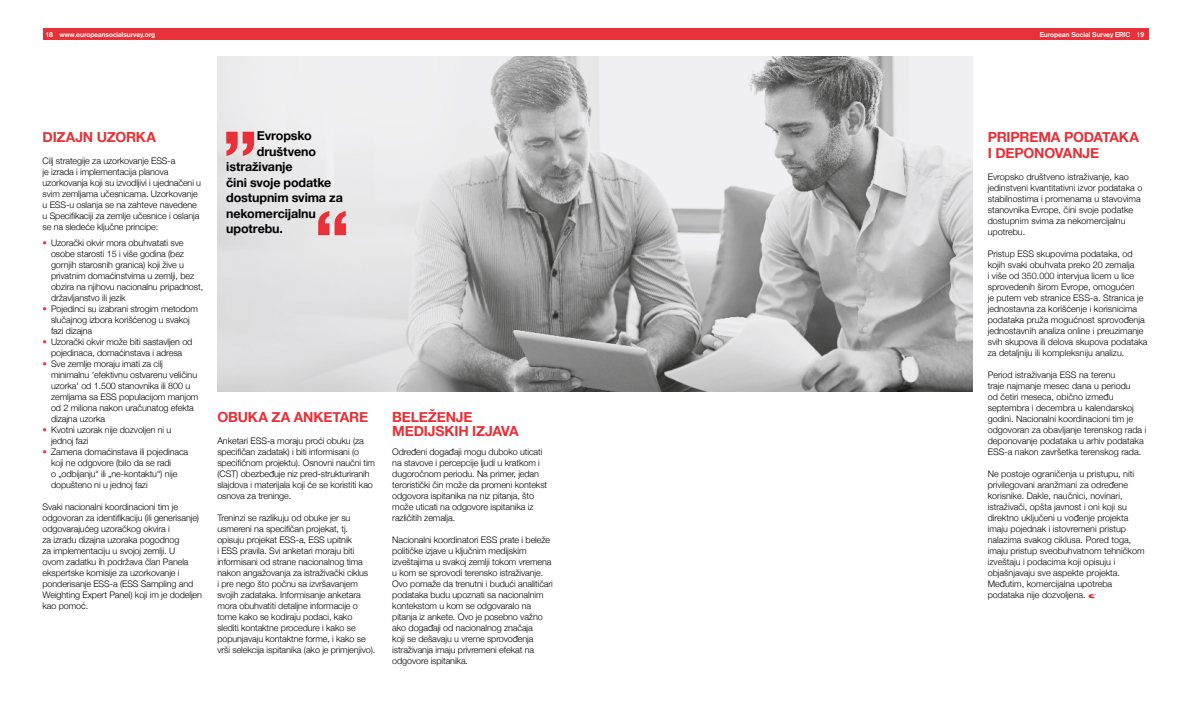
<style>
.page{position:relative;width:1191px;height:709px;background:#fff}
.page>*{position:absolute;margin:0;border:0;box-sizing:border-box;transform-origin:0 0}
.t1{font:700 14px/14px "Helvetica Neue";letter-spacing:-.015em;color:#e73037}
.t2{font:700 12.5px "Helvetica Neue";letter-spacing:-.01em;color:#000}
.t3{font:300 9px/11px "Helvetica Neue";letter-spacing:-.01em;color:#000}
.t4{font:700 7px "Akzidenz Grotesk";letter-spacing:-.01em;color:#fff}
.s1{font-family:"Akzidenz Grotesk";color:#e73037}
</style>
<div class="page">
<img style="left:217px;top:57px;width:755px;height:334px">
<div style="left:43px;top:29px;width:1105px;height:11px;background:#e73037"></div>
<svg style="left:226px;top:132px;width:28px;height:24px"></svg>
<svg style="left:318px;top:211px;width:28px;height:24px"></svg>
<svg style="left:1088px;top:593px;width:8px;height:5px"></svg>
<p class="t4" style="left:45px;top:30px;width:111px">18 www.europeansocialsurvey.org</p>
<p class="t4" style="left:1039px;top:30px;width:106px">European Social Survey ERIC 19</p>
<h1 class="t1" style="left:43px;top:130px;width:115px">DIZAJN UZORKA</h1>
<p class="t3" style="left:43px;top:154px;width:160px">Cilj strategije za uzorkovanje ESS-a<br>je izrada i implementacija planova uzorkovanja koji su izvodljivi i ujednačeni u svim zemljama učesnicama. Uzorkovanje u ESS-u oslanja se na zahteve navedene u Specifikaciji za zemlje učesnice i oslanja se na sledeće ključne principe:</p>
<p class="t3" style="left:51px;top:237px;width:154px;text-indent:-9px"><span class="s1">•</span> Uzorački okvir mora obuhvatati sve osobe starosti 15 i više godina (bez gornjih starosnih granica) koji žive u privatnim domaćinstvima u zemlji, bez obzira na njihovu nacionalnu pripadnost, državljanstvo ili jezik</p>
<p class="t3" style="left:51px;top:303px;width:148px;text-indent:-9px"><span class="s1">•</span> Pojedinci su izabrani strogim metodom slučajnog izbora korišćenog u svakoj fazi dizajna</p>
<p class="t3" style="left:43px;top:336px;width:151px;text-align:center"><span class="s1">•</span> Uzorački okvir može biti sastavljen od pojedinaca, domaćinstava i adresa</p>
<p class="t3" style="left:51px;top:358px;width:149px;text-indent:-9px"><span class="s1">•</span> Sve zemlje moraju imati za cilj minimalnu 'efektivnu ostvarenu veličinu uzorka' od 1.500 stanovnika ili 800 u zemljama sa ESS populacijom manjom od 2 miliona nakon uračunatog efekta dizajna uzorka</p>
<p class="t3" style="left:51px;top:424px;width:122px;text-indent:-9px"><span class="s1">•</span> Kvotni uzorak nije dozvoljen ni u jednoj fazi</p>
<p class="t3" style="left:51px;top:446px;width:139px;text-indent:-9px"><span class="s1">•</span> Zamena domaćinstava ili pojedinaca koji ne odgovore (bilo da se radi<br>o „odbijanju“ ili „ne-kontaktu“) nije dopušteno ni u jednoj fazi</p>
<p class="t3" style="left:43px;top:501px;width:161px">Svaki nacionalni koordinacioni tim je odgovoran za identifikaciju (ili generisanje) odgovarajućeg uzoračkog okvira i<br>za izradu dizajna uzoraka pogodnog<br>za implementaciju u svojoj zemlji. U<br>ovom zadatku ih podržava član Panela ekspertske komisije za uzorkovanje i ponderisanje ESS-a (ESS Sampling and Weighting Expert Panel) koji im je dodeljen kao pomoć.</p>
<h2 class="t2" style="left:257px;top:126px;width:56px">Evropsko</h2>
<h2 class="t2" style="left:257px;top:142px;width:61px">društveno</h2>
<h2 class="t2" style="left:226px;top:157px;width:68px">istraživanje</h2>
<h2 class="t2" style="left:226px;top:173px;width:107px">čini svoje podatke</h2>
<h2 class="t2" style="left:226px;top:188px;width:118px">dostupnim svima za</h2>
<h2 class="t2" style="left:226px;top:204px;width:91px">nekomercijalnu</h2>
<h2 class="t2" style="left:226px;top:219px;width:58px">upotrebu.</h2>
<h1 class="t1" style="left:217px;top:411px;width:152px">OBUKA ZA ANKETARE</h1>
<p class="t3" style="left:217px;top:435px;width:159px">Anketari ESS-a moraju proći obuku (za specifičan zadatak) i biti informisani (o specifičnom projektu). Osnovni naučni tim (CST) obezbeđuje niz pred-strukturiranih slajdova i materijala koji će se koristiti kao osnova za treninge.</p>
<p class="t3" style="left:217px;top:512px;width:159px">Treninzi se razlikuju od obuke jer su usmereni na specifičan projekat, tj. opisuju projekat ESS-a, ESS upitnik<br>i ESS pravila. Svi anketari moraju biti informisani od strane nacionalnog tima nakon angažovanja za istraživački ciklus<br>i pre nego što počnu sa izvršavanjem svojih zadataka. Informisanje anketara mora obuhvatiti detaljne informacije o tome kako se kodiraju podaci, kako slediti kontaktne procedure i kako se popunjavaju kontaktne forme, i kako se vrši selekcija ispitanika (ako je primjenjivo).</p>
<h1 class="t1" style="left:392px;top:411px;width:128px">BELEŽENJE<br>MEDIJSKIH IZJAVA</h1>
<p class="t3" style="left:392px;top:446px;width:156px">Određeni događaji mogu duboko uticati na stavove i percepcije ljudi u kratkom i dugoročnom periodu. Na primer, jedan teroristički čin može da promeni kontekst odgovora ispitanika na niz pitanja, što može uticati na odgovore ispitanika iz različitih zemalja.</p>
<p class="t3" style="left:392px;top:534px;width:162px">Nacionalni koordinatori ESS prate i beleže političke izjave u ključnim medijskim izveštajima u svakoj zemlji tokom vremena u kom se sprovodi terensko istraživanje.<br>Ovo pomaže da trenutni i budući analitičari podataka budu upoznati sa nacionalnim kontekstom u kom se odgovaralo na pitanja iz ankete. Ovo je posebno važno ako događaji od nacionalnog značaja<br>koji se dešavaju u vreme sprovođenja istraživanja imaju privremeni efekat na odgovore ispitanika.</p>
<h1 class="t1" style="left:987px;top:129px;width:153px;line-height:16.5px">PRIPREMA PODATAKA<br>I DEPONOVANJE</h1>
<p class="t3" style="left:987px;top:171px;width:156px">Evropsko društveno istraživanje, kao jedinstveni kvantitativni izvor podataka o stabilnostima i promenama u stavovima stanovnika Evrope, čini svoje podatke dostupnim svima za nekomercijalnu upotrebu.</p>
<p class="t3" style="left:987px;top:248px;width:161px">Pristup ESS skupovima podataka, od kojih svaki obuhvata preko 20 zemalja<br>i više od 350.000 intervjua licem u lice sprovedenih širom Evrope, omogućen<br>je putem veb stranice ESS-a. Stranica je jednostavna za korišćenje i korisnicima podataka pruža mogućnost sprovođenja jednostavnih analiza online i preuzimanje svih skupova ili delova skupova podataka za detaljniju ili kompleksniju analizu.</p>
<p class="t3" style="left:987px;top:369px;width:160px">Period istraživanja ESS na terenu<br>traje najmanje mesec dana u periodu<br>od četiri meseca, obično između septembra i decembra u kalendarskoj godini. Nacionalni koordinacioni tim je odgovoran za obavljanje terenskog rada i deponovanje podataka u arhiv podataka ESS-a nakon završetka terenskog rada.</p>
<p class="t3" style="left:987px;top:468px;width:158px">Ne postoje ograničenja u pristupu, niti privilegovani aranžmani za određene korisnike. Dakle, naučnici, novinari, istraživači, opšta javnost i oni koji su direktno uključeni u vođenje projekta imaju pojednak i istovremeni pristup nalazima svakog ciklusa. Pored toga, imaju pristup sveobuhvatnom tehničkom izveštaju i podacima koji opisuju i objašnjavaju sve aspekte projekta.<br>Međutim, komercijalna upotreba podataka nije dozvoljena.</p>
</div>
